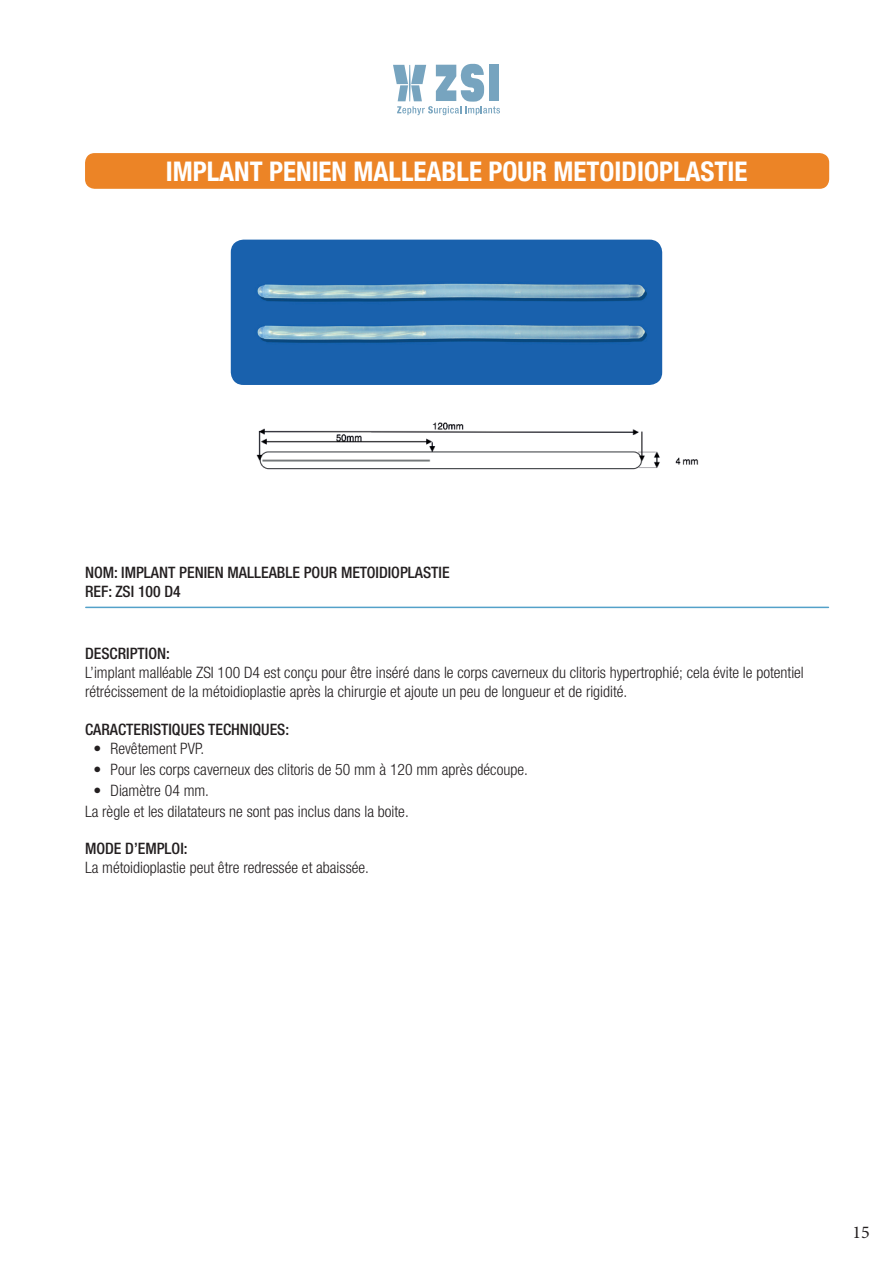
<style>
.page{position:relative;width:893px;height:1263px;background:#fff}
.page>*{position:absolute;margin:0;border:0;box-sizing:border-box;transform-origin:0 0}
.t1{font:700 condensed 27px "Helvetica Neue LT Com";color:#fff}
.t2{font:18px "Minion Pro";color:#231f20}
.t3{font:300 condensed 15.75px/18.9px "Helvetica Neue LT Std";color:#231f20}
.t4{font:500 condensed 15.75px/18.9px "Helvetica Neue LT Std";color:#231f20}
</style>
<div class="page">
<svg style="left:393px;top:64px;width:107px;height:51px"></svg>
<div style="left:85px;top:153px;width:744px;height:36px;background:#ec8426;border-radius:10px"></div>
<hr style="left:86px;top:607px;width:742px;height:1px;background:#53a1c9">
<img style="left:231px;top:240px;width:431px;height:145px">
<img style="left:256px;top:422px;width:443px;height:48px">
<h1 class="t1" style="left:166px;top:155px;width:583px">IMPLANT PENIEN MALLEABLE POUR METOIDIOPLASTIE</h1>
<p class="t4" style="left:85px;top:563px;width:366px">NOM: IMPLANT PENIEN MALLEABLE POUR METOIDIOPLASTIE<br>REF: ZSI 100 D4</p>
<p class="t4" style="left:85px;top:644px;width:86px">DESCRIPTION:</p>
<p class="t3" style="left:85px;top:663px;width:720px">L’implant malléable ZSI 100 D4 est conçu pour être inséré dans le corps caverneux du clitoris hypertrophié; cela évite le potentiel rétrécissement de la métoidioplastie après la chirurgie et ajoute un peu de longueur et de rigidité.</p>
<p class="t4" style="left:85px;top:719px;width:206px">CARACTERISTIQUES TECHNIQUES:</p>
<p class="t3" style="left:94px;top:738px;width:112px">• Revêtement PVP.</p>
<p class="t3" style="left:94px;top:759px;width:436px">• Pour les corps caverneux des clitoris de 50 mm à 120 mm après découpe.</p>
<p class="t3" style="left:85px;top:779px;width:325px;line-height:21px;text-indent:9px">• Diamètre 04 mm.<br>La règle et les dilatateurs ne sont pas inclus dans la boite.</p>
<p class="t4" style="left:85px;top:839px;width:104px">MODE D’EMPLOI:</p>
<p class="t3" style="left:85px;top:858px;width:285px">La métoidioplastie peut être redressée et abaissée.</p>
<p class="t2" style="left:852px;top:1220px;width:19px">15</p>
</div>
